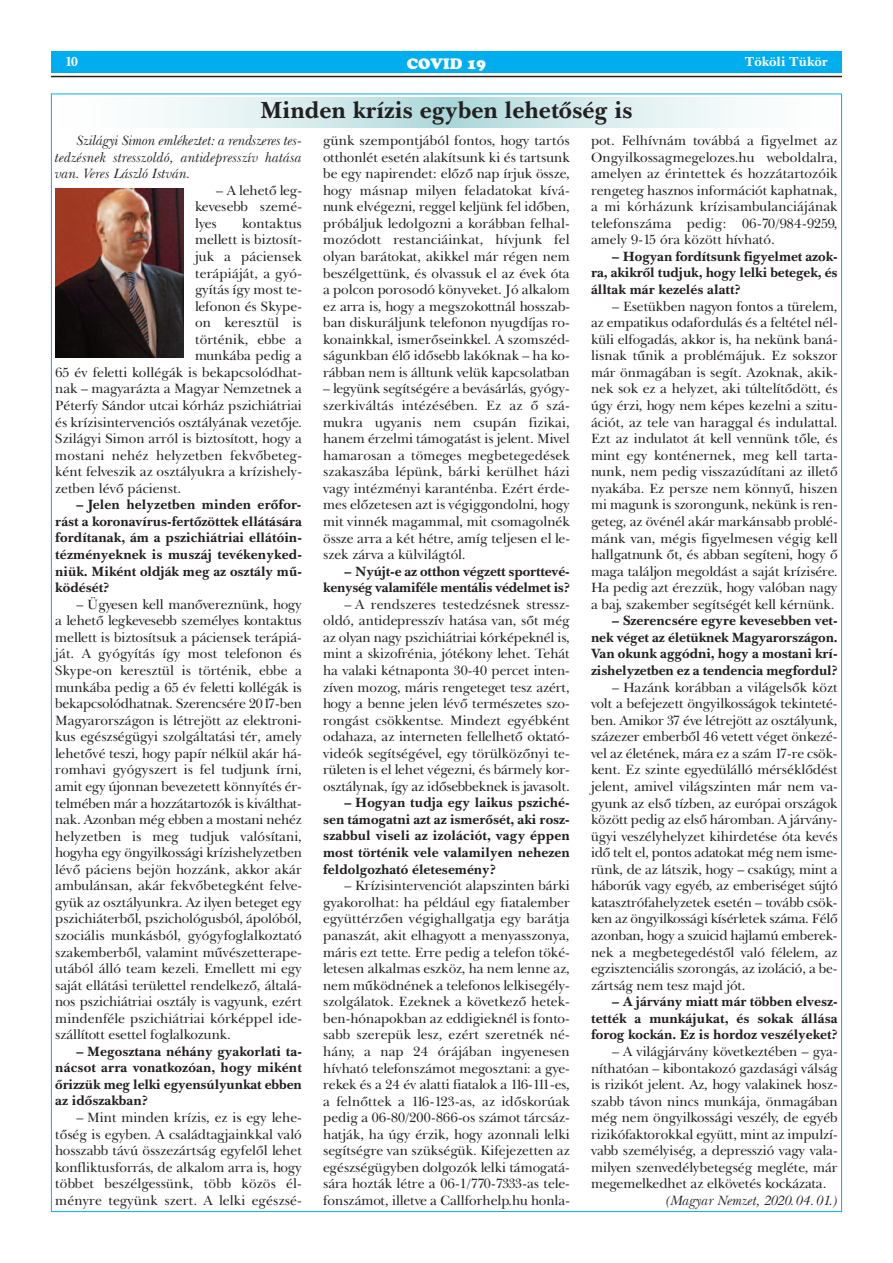
<style>
.page{position:relative;width:893px;height:1263px;background:#fff}
.page>*{position:absolute;margin:0;border:0;box-sizing:border-box;transform-origin:0 0}
.t1{font:700 24px "New Baskerville PFL";color:#231f20}
.t2{font:15px "Cupertino";color:#fff}
.t3{font:13.8px/16.5px "New Baskerville PFL";color:#231f20;text-align:justify}
.t4{font:700 13.8px/16.5px "New Baskerville PFL";color:#231f20;text-align:justify}
.t5{font:italic 13.8px/16.6px "New Baskerville PFL";color:#231f20;text-align:justify}
.t6{font:700 13.5px "New Baskerville PFL";color:#fff}
</style>
<div class="page">
<div style="left:51px;top:51px;width:791px;height:21px;background:#00aeef"></div>
<hr style="left:51px;top:76px;width:791px;height:1px;background:#231f20">
<svg style="left:163px;top:98px;width:574px;height:30px;background:#d4eaeb"></svg>
<img style="left:55px;top:189px;width:128px;height:168px">
<p class="t6" style="left:65px;top:53px;width:15px">10</p>
<p class="t2" style="left:407px;top:55px;width:81px">COVID 19</p>
<p class="t6" style="left:745px;top:53px;width:84px">Tököli Tükör</p>
<h1 class="t1" style="left:260px;top:95px;width:374px">Minden krízis egyben lehetőség is</h1>
<p class="t5" style="left:55px;top:132px;width:248px;text-indent:21px">Szilágyi Simon emlékeztet: a rendszeres tes&shy;tedzésnek stresszoldó, antidepresszív hatása van. Veres László István.</p>
<p class="t3" style="left:195px;top:182px;width:108px;text-indent:21px">– A lehető leg&shy;kevesebb szemé&shy;lyes</p>
<p class="t3" style="left:323px;top:132px;width:248px">günk szempontjából fontos, hogy tartós otthonlét esetén alakítsunk ki és tartsunk be egy napirendet: előző nap írjuk össze, hogy másnap milyen feladatokat kívá&shy;nunk elvégezni, reggel keljünk fel időben, próbáljuk ledolgozni a korábban felhal&shy;mozódott restanciáinkat, hívjunk fel olyan barátokat, akikkel már régen nem beszélgettünk, és olvassuk el az évek óta a polcon porosodó könyveket. Jó alkalom ez arra is, hogy a megszokottnál hosszab&shy;ban diskuráljunk telefonon nyugdíjas ro&shy;konainkkal, ismerőseinkkel. A szomszéd&shy;ságunkban élő idősebb lakóknak – ha ko&shy;rábban nem is álltunk velük kapcsolatban</p>
<p class="t3" style="left:323px;top:381px;width:248px">– legyünk segítségére a bevásárlás, gyógy&shy;szerkiváltás intézésében. Ez az ő szá&shy;mukra ugyanis nem csupán fizikai, hanem érzelmi támogatást is jelent. Mivel hamarosan a tömeges megbetegedések szakaszába lépünk, bárki kerülhet házi vagy intézményi karanténba. Ezért érde&shy;mes előzetesen azt is végiggondolni, hogy mit vinnék magammal, mit csomagolnék össze arra a két hétre, amíg teljesen el le&shy;szek zárva a külvilágtól.</p>
<p class="t4" style="left:323px;top:562px;width:248px;text-align:right">– nyújt-e az otthon végzett sporttevé&shy;kenység valamiféle mentális védelmet is?</p>
<p class="t3" style="left:323px;top:596px;width:248px;text-indent:21px">– A rendszeres testedzésnek stressz&shy;oldó, antidepresszív hatása van, sőt még az olyan nagy pszichiátriai kórképeknél is, mint a skizofrénia, jótékony lehet. Tehát ha valaki kétnaponta 30-40 percet inten&shy;zíven mozog, máris rengeteget tesz azért, hogy a benne jelen lévő természetes szo&shy;rongást csökkentse. Mindezt egyébként odahaza, az interneten fellelhető oktató&shy;videók segítségével, egy törülközőnyi te&shy;rületen is el lehet végezni, és bármely kor&shy;osztálynak, így az idősebbeknek is javasolt.</p>
<p class="t4" style="left:323px;top:794px;width:248px;text-indent:21px">– Hogyan tudja egy laikus psziché&shy;sen támogatni azt az ismerősét, aki rosz&shy;szabbul viseli az izolációt, vagy éppen most történik vele valamilyen nehezen feldolgozható életesemény?</p>
<p class="t3" style="left:323px;top:877px;width:248px;text-indent:21px">– Krízisintervenciót alapszinten bárki gyakorolhat: ha például egy fiatalember együttérzően végighallgatja egy barátja panaszát, akit elhagyott a menyasszonya, máris ezt tette. Erre pedig a telefon töké&shy;letesen alkalmas eszköz, ha nem lenne az, nem működnének a telefonos lelkisegély&shy;szolgálatok. Ezeknek a következő hetek&shy;ben-hónapokban az eddigieknél is fonto&shy;sabb szerepük lesz, ezért szeretnék né&shy;hány, a nap 24 órájában ingyenesen hívható telefonszámot megosztani: a gye&shy;rekek és a 24 év alatti fiatalok a 116-111-es, a felnőttek a 116-123-as, az időskorúak pedig a 06-80/200-866-os számot tárcsáz&shy;hatják, ha úgy érzik, hogy azonnali lelki segítségre van szükségük. Kifejezetten az egészségügyben dolgozók lelki támogatá&shy;sára hozták létre a 06-1/770-7333-as tele&shy;fonszámot, illetve a Callforhelp.hu honla-</p>
<p class="t3" style="left:591px;top:132px;width:248px">pot. Felhívnám továbbá a figyelmet az Ongyilkossagmegelozes.hu weboldalra, amelyen az érintettek és hozzátartozóik rengeteg hasznos információt kaphatnak, a mi kórházunk krízisambulanciájának telefonszáma pedig: 06-70/984-9259, amely 9-15 óra között hívható.</p>
<p class="t4" style="left:591px;top:248px;width:248px;text-indent:21px">– Hogyan fordítsunk figyelmet azok&shy;ra, akikről tudjuk, hogy lelki betegek, és álltak már kezelés alatt?</p>
<p class="t3" style="left:591px;top:298px;width:248px;text-indent:21px">– Esetükben nagyon fontos a türelem, az empatikus odafordulás és a feltétel nél&shy;küli elfogadás, akkor is, ha nekünk baná&shy;lisnak tűnik a problémájuk. Ez sokszor már önmagában is segít. Azoknak, akik&shy;nek sok ez a helyzet, aki túltelítődött, és úgy érzi, hogy nem képes kezelni a szitu&shy;ációt, az tele van haraggal és indulattal.<br>Ezt az indulatot át kell vennünk tőle, és mint egy konténernek, meg kell tarta&shy;nunk, nem pedig visszazúdítani az illető nyakába. Ez persze nem könnyű, hiszen mi magunk is szorongunk, nekünk is ren&shy;geteg, az övénél akár markánsabb problé&shy;mánk van, mégis figyelmesen végig kell hallgatnunk őt, és abban segíteni, hogy ő maga találjon megoldást a saját krízisére.<br>Ha pedig azt érezzük, hogy valóban nagy a baj, szakember segítségét kell kérnünk.</p>
<p class="t4" style="left:591px;top:612px;width:248px;text-indent:21px">– szerencsére egyre kevesebben vet&shy;nek véget az életüknek Magyarországon.<br>Van okunk aggódni, hogy a mostani krí&shy;zishelyzetben ez a tendencia megfordul?</p>
<p class="t3" style="left:591px;top:679px;width:248px;text-indent:21px">– Hazánk korábban a világelsők közt volt a befejezett öngyilkosságok tekinteté&shy;ben. Amikor 37 éve létrejött az osztályunk, százezer emberből 46 vetett véget önkezé&shy;vel az életének, mára ez a szám 17-re csök&shy;kent. Ez szinte egyedülálló mérséklődést jelent, amivel világszinten már nem va&shy;gyunk az első tízben, az európai országok között pedig az első háromban. A járvány&shy;ügyi veszélyhelyzet kihirdetése óta kevés idő telt el, pontos adatokat még nem isme&shy;rünk, de az látszik, hogy – csakúgy, mint a háborúk vagy egyéb, az emberiséget sújtó katasztrófahelyzetek esetén – tovább csök&shy;ken az öngyilkossági kísérletek száma. Félő azonban, hogy a szuicid hajlamú emberek&shy;nek a megbetegedéstől való félelem, az egzisztenciális szorongás, az izoláció, a be&shy;zártság nem tesz majd jót.</p>
<p class="t4" style="left:591px;top:993px;width:248px;text-indent:21px">– a járvány miatt már többen elvesz&shy;tették a munkájukat, és sokak állása forog kockán. ez is hordoz veszélyeket?</p>
<p class="t3" style="left:591px;top:1043px;width:248px;text-indent:21px">– A világjárvány következtében – gya&shy;níthatóan – kibontakozó gazdasági válság is rizikót jelent. Az, hogy valakinek hosz&shy;szabb távon nincs munkája, önmagában még nem öngyilkossági veszély, de egyéb rizikófaktorokkal együtt, mint az impulzí&shy;vabb személyiség, a depresszió vagy vala&shy;milyen szenvedélybetegség megléte, már megemelkedhet az elkövetés kockázata.</p>
<p class="t5" style="left:666px;top:1192px;width:173px">(Magyar Nemzet, 2020.04.01.)</p>
<p class="t3" style="left:242px;top:215px;width:61px">kontaktus</p>
<p class="t3" style="left:195px;top:231px;width:108px">mellett is biztosít-</p>
<p class="t3" style="left:195px;top:248px;width:108px">juk a páciensek</p>
<p class="t3" style="left:195px;top:265px;width:108px">terápiáját, a gyó-</p>
<p class="t3" style="left:195px;top:281px;width:108px">gyítás így most te-</p>
<p class="t3" style="left:195px;top:298px;width:108px">lefonon és Skype-</p>
<p class="t3" style="left:195px;top:314px;width:108px">on keresztül is</p>
<p class="t3" style="left:195px;top:331px;width:108px">történik, ebbe a</p>
<p class="t3" style="left:195px;top:347px;width:108px">munkába pedig a</p>
<p class="t3" style="left:55px;top:364px;width:248px">65 év feletti kollégák is bekapcsolódhat-</p>
<p class="t3" style="left:55px;top:381px;width:248px">nak – magyarázta a Magyar Nemzetnek a</p>
<p class="t3" style="left:55px;top:397px;width:248px">Péterfy Sándor utcai kórház pszichiátriai</p>
<p class="t3" style="left:55px;top:414px;width:248px">és krízisintervenciós osztályának vezetője.</p>
<p class="t3" style="left:55px;top:430px;width:248px">Szilágyi Simon arról is biztosított, hogy a</p>
<p class="t3" style="left:55px;top:447px;width:248px">mostani nehéz helyzetben fekvőbeteg-</p>
<p class="t3" style="left:55px;top:463px;width:248px">ként felveszik az osztályukra a krízishely-</p>
<p class="t3" style="left:55px;top:480px;width:128px">zetben lévő pácienst.</p>
<p class="t4" style="left:55px;top:496px;width:248px;text-indent:21px">– jelen helyzetben minden erőfor&shy;rást a koronavírus-fertőzöttek ellátására fordítanak, ám a pszichiátriai ellátóin&shy;tézményeknek is muszáj tevékenyked&shy;niük. Miként oldják meg az osztály mű&shy;ködését?</p>
<p class="t3" style="left:55px;top:596px;width:248px;text-indent:21px">– Ügyesen kell manővereznünk, hogy a lehető legkevesebb személyes kontaktus mellett is biztosítsuk a páciensek terápiá&shy;ját. A gyógyítás így most telefonon és Skype-on keresztül is történik, ebbe a munkába pedig a 65 év feletti kollégák is bekapcsolódhatnak. Szerencsére 2017-ben Magyarországon is létrejött az elektroni&shy;kus egészségügyi szolgáltatási tér, amely lehetővé teszi, hogy papír nélkül akár há&shy;romhavi gyógyszert is fel tudjunk írni, amit egy újonnan bevezetett könnyítés ér&shy;telmében már a hozzátartozók is kiválthat&shy;nak. Azonban még ebben a mostani nehéz helyzetben is meg tudjuk valósítani, hogyha egy öngyilkossági krízishelyzetben lévő páciens bejön hozzánk, akkor akár ambulánsan, akár fekvőbetegként felve&shy;gyük az osztályunkra. Az ilyen beteget egy pszichiáterből, pszichológusból, ápolóból, szociális munkásból, gyógyfoglalkoztató szakemberből, valamint művészetterape&shy;utából álló team kezeli. Emellett mi egy saját ellátási területtel rendelkező, általá&shy;nos pszichiátriai osztály is vagyunk, ezért mindenféle pszichiátriai kórképpel ide&shy;szállított esettel foglalkozunk.</p>
<p class="t4" style="left:55px;top:1043px;width:248px;text-indent:21px">– Megosztana néhány gyakorlati ta&shy;nácsot arra vonatkozóan, hogy miként őrizzük meg lelki egyensúlyunkat ebben az időszakban?</p>
<p class="t3" style="left:55px;top:1109px;width:248px;text-indent:21px">– Mint minden krízis, ez is egy lehe&shy;tőség is egyben. A családtagjainkkal való hosszabb távú összezártság egyfelől lehet konfliktusforrás, de alkalom arra is, hogy többet beszélgessünk, több közös él&shy;ményre tegyünk szert. A lelki egészsé-</p>
</div>
